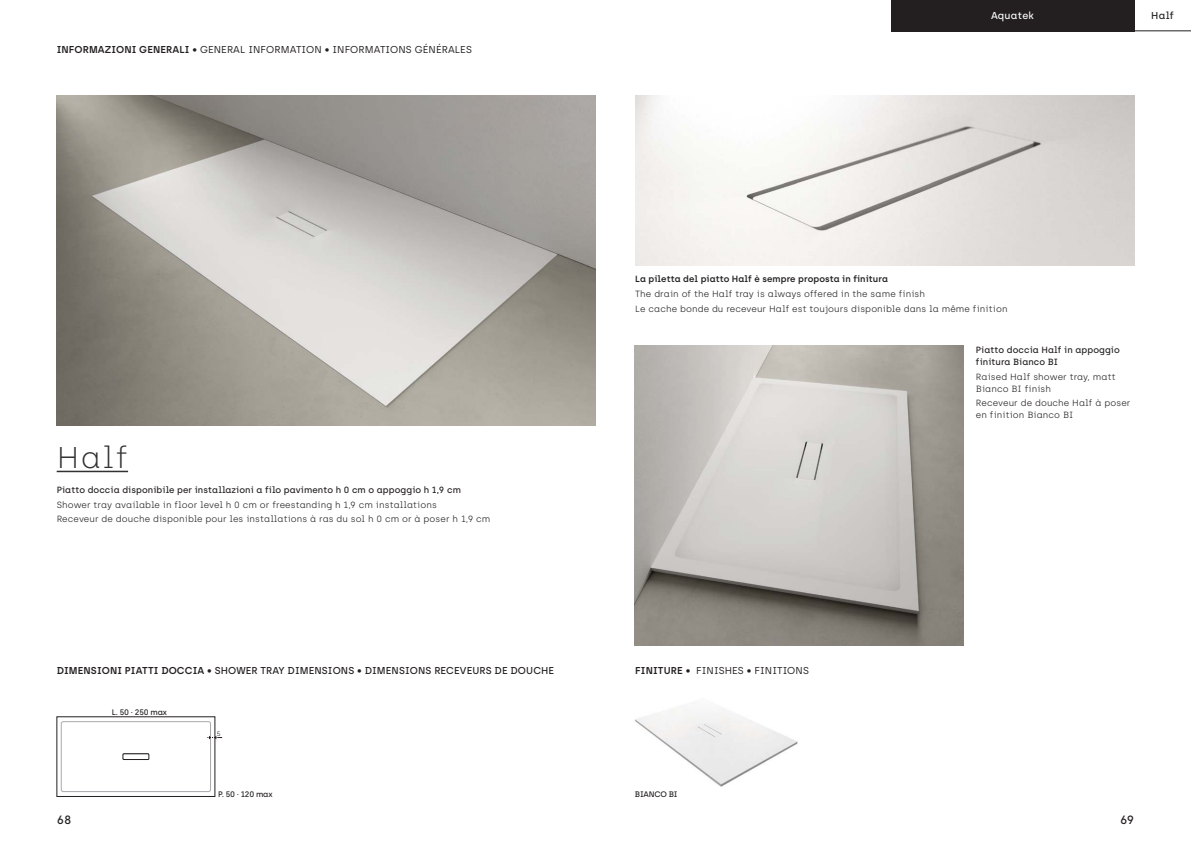
<style>
.page{position:relative;width:1191px;height:842px;background:#fff}
.page>*{position:absolute;margin:0;border:0;box-sizing:border-box;transform-origin:0 0}
.t1{font:100 30px "Archia";color:#323031}
.t2{font:500 12px "Archia";color:#231f20}
.t3{font:10px "Archia";letter-spacing:.01em;color:#231f20}
.t4{font:500 10px "Archia";letter-spacing:.01em;color:#231f20}
.t5{font:500 10px "Archia";letter-spacing:.025em;color:#fff}
.t6{font:300 9px/14.8px "Archia";letter-spacing:.01em;color:#231f20}
.t7{font:500 9px/12px "Archia";letter-spacing:.01em;color:#231f20}
.t8{font:600 9px "Archia";letter-spacing:.01em;color:#231f20}
.t9{font:500 8px "Archia";letter-spacing:-.025em;color:#231f20}
.t10{font:300 6.5px "Archia";color:#231f20}
.s1{font-weight:600}
</style>
<div class="page">
<img style="left:635px;top:95px;width:499px;height:170px">
<img style="left:57px;top:95px;width:538px;height:331px">
<hr style="left:57px;top:471px;width:71px;height:1px;background:#323031">
<img style="left:635px;top:707px;width:163px;height:80px">
<img style="left:635px;top:346px;width:328px;height:299px">
<div style="left:57px;top:717px;width:158px;height:80px;border:1px solid #231f20"></div>
<div style="left:61px;top:721px;width:150px;height:71px;border:1px solid #a7a9ac;border-radius:2px"></div>
<div style="left:123px;top:753px;width:26px;height:7px;border:1px solid #231f20"></div>
<svg style="left:123px;top:754px;width:26px;height:5px"></svg>
<svg style="left:207px;top:736px;width:15px;height:3px"></svg>
<div style="left:890px;top:0;width:244px;height:31px;background:#231f20"></div>
<hr style="left:1134px;top:30px;width:57px;height:1px;background:#231f20">
<p class="t3" style="left:57px;top:45px;width:417px"><span class="s1">INFORMAZIONI GENERALI</span> • GENERAL INFORMATION • INFORMATIONS GÉNÉRALES</p>
<p class="t5" style="left:991px;top:11px;width:44px">Aquatek</p>
<p class="t4" style="left:1151px;top:11px;width:24px">Half</p>
<h1 class="t1" style="left:57px;top:443px;width:73px">Half</h1>
<p class="t7" style="left:57px;top:484px;width:406px">Piatto doccia disponibile per installazioni a filo pavimento h 0 cm o appoggio h 1,9 cm</p>
<p class="t6" style="left:57px;top:497px;width:435px">Shower tray available in floor level h 0 cm or freestanding h 1,9 cm installations<br>Receveur de douche disponible pour les installations à ras du sol h 0 cm or à poser h 1,9 cm</p>
<p class="t4" style="left:57px;top:666px;width:499px"><span class="s1">DIMENSIONI PIATTI DOCCIA</span> • SHOWER TRAY DIMENSIONS • DIMENSIONS RECEVEURS DE DOUCHE</p>
<p class="t9" style="left:112px;top:708px;width:57px">L. 50 · 250 max</p>
<p class="t10" style="left:217px;top:730px;width:5px">5</p>
<p class="t9" style="left:218px;top:790px;width:56px">P. 50 · 120 max</p>
<p class="t8" style="left:635px;top:275px;width:254px">La piletta del piatto Half è sempre proposta in finitura</p>
<p class="t6" style="left:635px;top:287px;width:374px">The drain of the Half tray is always offered in the same finish<br>Le cache bonde du receveur Half est toujours disponible dans la même finition</p>
<p class="t3" style="left:635px;top:666px;width:175px"><span class="s1">FINITURE</span> • FINISHES • FINITIONS</p>
<p class="t9" style="left:635px;top:790px;width:44px">BIANCO BI</p>
<p class="t7" style="left:976px;top:344px;width:145px">Piatto doccia Half in appoggio finitura Bianco BI</p>
<p class="t6" style="left:976px;top:371px;width:141px;line-height:12px">Raised Half shower tray, matt<br>Bianco BI finish</p>
<p class="t6" style="left:976px;top:398px;width:156px;line-height:12px">Receveur de douche Half à poser en finition Bianco BI</p>
<h2 class="t2" style="left:57px;top:814px;width:16px">68</h2>
<h2 class="t2" style="left:1120px;top:814px;width:16px">69</h2>
</div>
